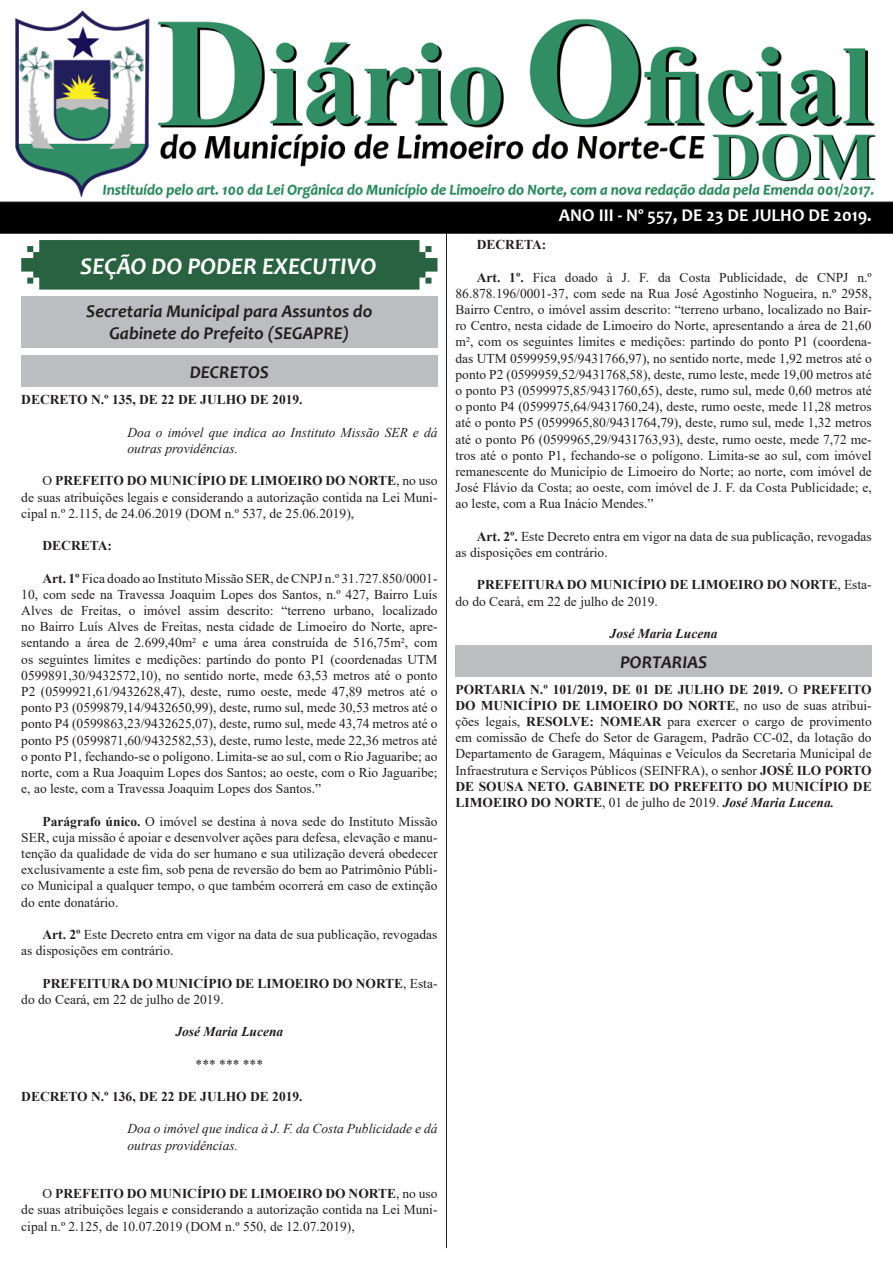
<style>
.page{position:relative;width:893px;height:1263px;background:#fff}
.page>*{position:absolute;margin:0;border:0;box-sizing:border-box;transform-origin:0 0}
.t1{font:italic 700 24px "Candara";color:#fff}
.t2{font:italic 700 18px/21.6px "Candara";color:#231f20;text-align:center}
.t3{font:700 18px "Candara";color:#fff}
.t4{font:13.5px/16.2px "Times New Roman";color:#231f20;text-align:justify}
.t5{font:700 13.5px/16.2px "Times New Roman";color:#231f20}
.t6{font:italic 13.5px/16.2px "Times New Roman";color:#231f20}
.t7{font:italic 700 13.5px "Times New Roman";color:#231f20}
.s1{font-weight:700}
.s2{font-weight:400}
.s3{font-weight:700;font-style:italic}
</style>
<div class="page">
<img style="left:0;top:10px;width:893px;height:224px">
<svg style="left:21px;top:240px;width:416px;height:50px;background:#346a4a"></svg>
<hr style="left:446px;top:233px;width:1px;height:1015px;background:#231f20">
<div style="left:21px;top:296px;width:416px;height:51px;background:#bcbdc0"></div>
<div style="left:21px;top:355px;width:416px;height:32px;background:#bcbdc0"></div>
<div style="left:455px;top:645px;width:417px;height:32px;background:#bcbdc0"></div>
<p class="t1" style="left:80px;top:251px;width:298px">SEÇÃO DO PODER EXECUTIVO</p>
<p class="t2" style="left:86px;top:300px;width:288px">Secretaria Municipal para Assuntos do<br>Gabinete do Prefeito (SEGAPRE)</p>
<p class="t2" style="left:190px;top:361px;width:81px">DECRETOS</p>
<p class="t5" style="left:21px;top:391px;width:283px">DECRETO N.º 135, DE 22 DE JULHO DE 2019.</p>
<p class="t6" style="left:128px;top:424px;width:311px">Doa o imóvel que indica ao Instituto Missão SER e dá outras providências.</p>
<p class="t4" style="left:21px;top:472px;width:418px;text-indent:21px">O <span class="s1">PREFEITO DO MUNICÍPIO DE LIMOEIRO DO NORTE</span>, no uso de suas atribuições legais e considerando a autorização contida na Lei Muni&shy;cipal n.º 2.115, de 24.06.2019 (DOM n.º 537, de 25.06.2019),</p>
<p class="t5" style="left:43px;top:537px;width:71px">DECRETA:</p>
<p class="t4" style="left:21px;top:569px;width:418px;text-indent:21px"><span class="s1">Art. 1º</span> Fica doado ao Instituto Missão SER, de CNPJ n.º 31.727.850/0001- 10, com sede na Travessa Joaquim Lopes dos Santos, n.º 427, Bairro Luís Alves de Freitas, o imóvel assim descrito: “terreno urbano, localizado no Bairro Luís Alves de Freitas, nesta cidade de Limoeiro do Norte, apre&shy;sentando a área de 2.699,40m² e uma área construída de 516,75m², com os seguintes limites e medições: partindo do ponto P1 (coordenadas UTM 0599891,30/9432572,10), no sentido norte, mede 63,53 metros até o ponto P2 (0599921,61/9432628,47), deste, rumo oeste, mede 47,89 metros até o ponto P3 (0599879,14/9432650,99), deste, rumo sul, mede 30,53 metros até o ponto P4 (0599863,23/9432625,07), deste, rumo sul, mede 43,74 metros até o ponto P5 (0599871,60/9432582,53), deste, rumo leste, mede 22,36 metros até o ponto P1, fechando-se o polígono. Limita-se ao sul, com o Rio Jaguaribe; ao norte, com a Rua Joaquim Lopes dos Santos; ao oeste, com o Rio Jaguaribe; e, ao leste, com a Travessa Joaquim Lopes dos Santos.”</p>
<p class="t4" style="left:21px;top:812px;width:418px;text-indent:21px"><span class="s1">Parágrafo único.</span> O imóvel se destina à nova sede do Instituto Missão SER, cuja missão é apoiar e desenvolver ações para defesa, elevação e manu&shy;tenção da qualidade de vida do ser humano e sua utilização deverá obedecer exclusivamente a este fim, sob pena de reversão do bem ao Patrimônio Públi&shy;co Municipal a qualquer tempo, o que também ocorrerá em caso de extinção do ente donatário.</p>
<p class="t4" style="left:21px;top:926px;width:418px;text-indent:21px"><span class="s1">Art. 2º</span> Este Decreto entra em vigor na data de sua publicação, revogadas as disposições em contrário.</p>
<p class="t5" style="left:21px;top:974px;width:418px;text-indent:21px">PREFEITURA DO MUNICÍPIO DE LIMOEIRO DO NORTE<span class="s2">, Esta&shy;do do Ceará, em 22 de julho de 2019.</span></p>
<p class="t7" style="left:175px;top:1022px;width:109px">José Maria Lucena</p>
<p class="t4" style="left:196px;top:1055px;width:69px">*** *** ***</p>
<p class="t5" style="left:21px;top:1088px;width:283px">DECRETO N.º 136, DE 22 DE JULHO DE 2019.</p>
<p class="t6" style="left:128px;top:1120px;width:311px">Doa o imóvel que indica à J. F. da Costa Publicidade e dá outras providências.</p>
<p class="t4" style="left:21px;top:1185px;width:418px;text-indent:21px">O <span class="s1">PREFEITO DO MUNICÍPIO DE LIMOEIRO DO NORTE</span>, no uso de suas atribuições legais e considerando a autorização contida na Lei Muni&shy;cipal n.º 2.125, de 10.07.2019 (DOM n.º 550, de 12.07.2019),</p>
<p class="t3" style="left:559px;top:204px;width:314px">ANO III - Nº 557, DE 23 DE JULHO DE 2019.</p>
<p class="t5" style="left:477px;top:236px;width:71px">DECRETA:</p>
<p class="t4" style="left:455px;top:269px;width:418px;text-indent:21px"><span class="s1">Art. 1º.</span> Fica doado à J. F. da Costa Publicidade, de CNPJ n.º 86.878.196/0001-37, com sede na Rua José Agostinho Nogueira, n.º 2958, Bairro Centro, o imóvel assim descrito: “terreno urbano, localizado no Bair&shy;ro Centro, nesta cidade de Limoeiro do Norte, apresentando a área de 21,60 m², com os seguintes limites e medições: partindo do ponto P1 (coordena&shy;das UTM 0599959,95/9431766,97), no sentido norte, mede 1,92 metros até o ponto P2 (0599959,52/9431768,58), deste, rumo leste, mede 19,00 metros até o ponto P3 (0599975,85/9431760,65), deste, rumo sul, mede 0,60 metros até o ponto P4 (0599975,64/9431760,24), deste, rumo oeste, mede 11,28 metros até o ponto P5 (0599965,80/9431764,79), deste, rumo sul, mede 1,32 metros até o ponto P6 (0599965,29/9431763,93), deste, rumo oeste, mede 7,72 me&shy;tros até o ponto P1, fechando-se o polígono. Limita-se ao sul, com imóvel remanescente do Município de Limoeiro do Norte; ao norte, com imóvel de José Flávio da Costa; ao oeste, com imóvel de J. F. da Costa Publicidade; e, ao leste, com a Rua Inácio Mendes.”</p>
<p class="t4" style="left:455px;top:528px;width:418px;text-indent:21px"><span class="s1">Art. 2º.</span> Este Decreto entra em vigor na data de sua publicação, revogadas as disposições em contrário.</p>
<p class="t5" style="left:455px;top:576px;width:418px;text-indent:21px">PREFEITURA DO MUNICÍPIO DE LIMOEIRO DO NORTE<span class="s2">, Esta&shy;do do Ceará, em 22 de julho de 2019.</span></p>
<p class="t7" style="left:610px;top:624px;width:109px">José Maria Lucena</p>
<p class="t2" style="left:620px;top:651px;width:89px">PORTARIAS</p>
<p class="t4" style="left:455px;top:680px;width:418px"><span class="s1">PORTARIA N.º 101/2019, DE 01 DE JULHO DE 2019.</span> O <span class="s1">PREFEITO DO MUNICÍPIO DE LIMOEIRO DO NORTE</span>, no uso de suas atribui&shy;ções legais, <span class="s1">RESOLVE: NOMEAR</span> para exercer o cargo de provimento em comissão de Chefe do Setor de Garagem, Padrão CC-02, da lotação do Departamento de Garagem, Máquinas e Veículos da Secretaria Municipal de Infraestrutura e Serviços Públicos (SEINFRA), o senhor <span class="s1">JOSÉ ILO PORTO DE SOUSA NETO. GABINETE DO PREFEITO DO MUNICÍPIO DE LIMOEIRO DO NORTE</span>, 01 de julho de 2019. <span class="s3">José Maria Lucena.</span></p>
</div>
